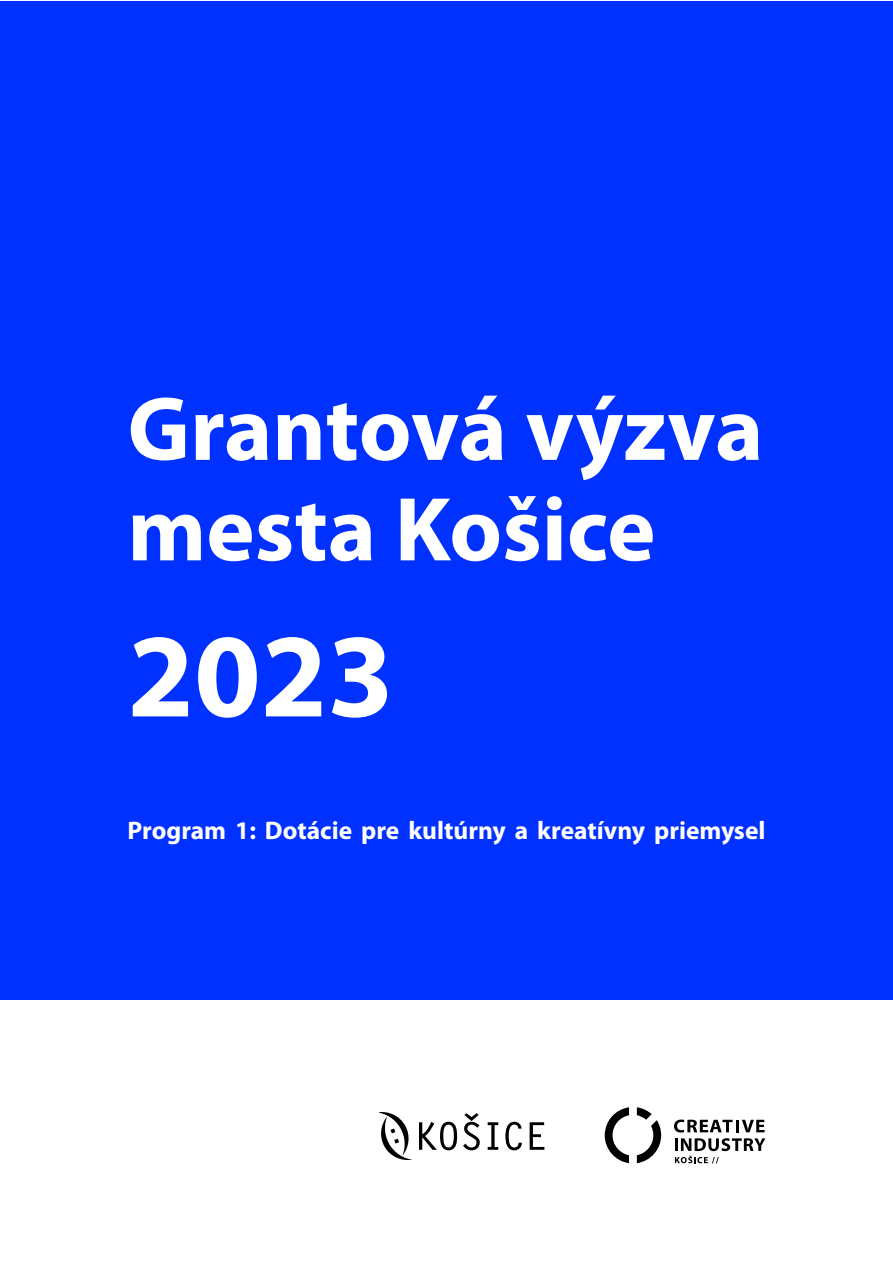
<style>
.page{position:relative;width:893px;height:1263px;background:#fff}
.page>*{position:absolute;margin:0;border:0;box-sizing:border-box;transform-origin:0 0}
.t1{font:700 120px "Myriad Pro";color:#fff}
.t2{font:700 91.5px/100.5px "Myriad Pro";color:#fff}
.t3{font:700 25.5px "Myriad Pro";color:#fff}
</style>
<div class="page">
<div style="left:1px;top:1px;width:892px;height:998px;background:#0031ff"></div>
<svg style="left:605px;top:1107px;width:24px;height:56px"></svg>
<svg style="left:637px;top:1107px;width:24px;height:56px"></svg>
<svg style="left:674px;top:1119px;width:91px;height:13px"></svg>
<svg style="left:675px;top:1138px;width:90px;height:25px"></svg>
<svg style="left:419px;top:1113px;width:125px;height:37px"></svg>
<svg style="left:380px;top:1112px;width:32px;height:48px"></svg>
<h2 class="t2" style="left:128px;top:380px;width:637px">Grantová výzva mesta Košice</h2>
<h1 class="t1" style="left:128px;top:609px;width:268px">2023</h1>
<p class="t3" style="left:128px;top:816px;width:639px">Program 1: Dotácie pre kultúrny a kreatívny priemysel</p>
</div>
